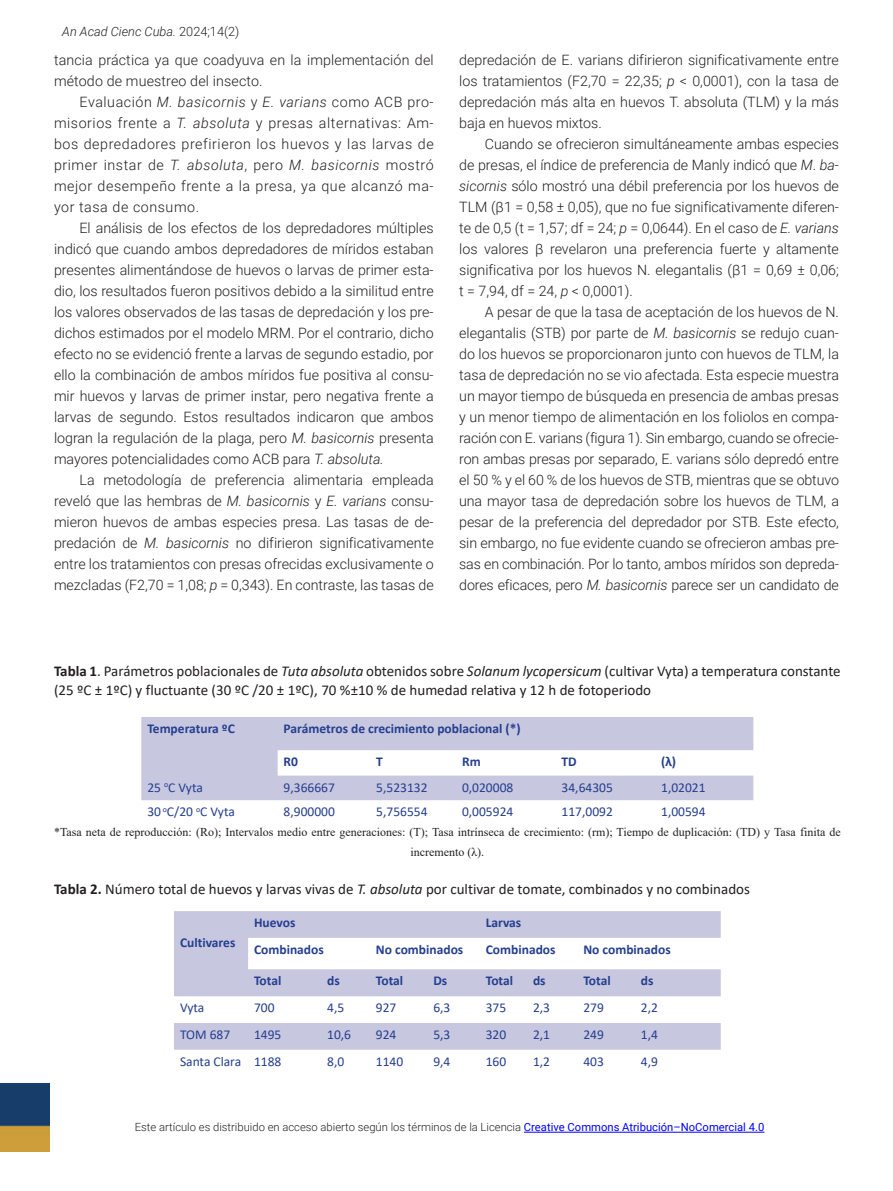
<style>
.page{position:relative;width:893px;height:1191px;background:#fff}
.page>*{position:absolute;margin:0;border:0;box-sizing:border-box;transform-origin:0 0}
.Tabla_Título{font:15px/19.5px "Calibri";color:#231f20}
.Texto_Normal{font:300 14.25px/21px "Roboto";color:#231f20;text-align:justify}
.Tabla_Cuerpo{font:13.5px "Calibri";color:#253f8e}
.Tabla_Cabezal{font:700 13.5px "Calibri";color:#253f8e}
.t1{font:italic 300 12.75px "Roboto";color:#231f20}
.Tabla_Nota{font:12px/19.5px "Times New Roman";color:#231f20;text-align:center}
.t2{font:300 11.25px "Roboto";color:#231f20}
.s1{font-style:normal}
.s2{font-style:italic}
.s3{font-weight:700}
.s4{font-weight:400;color:#00f}
</style>
<div class="page">
<img style="left:0;top:1083px;width:49px;height:68px">
<hr style="left:524px;top:1132px;width:240px;height:1px;background:#00f">
<svg style="left:141px;top:717px;width:612px;height:83px;fill:#c7c7e0"></svg>
<svg style="left:174px;top:911px;width:547px;height:138px;fill:#c7c7e0"></svg>
<p class="t1" style="left:62px;top:22px;width:179px">An Acad Cienc Cuba. <span class="s1">2024;14(2)</span></p>
<p class="Texto_Normal" style="left:54px;top:49px;width:381px">tancia práctica ya que coadyuva en la implementación del método de muestreo del insecto.</p>
<p class="Texto_Normal" style="left:54px;top:91px;width:381px;text-indent:26px">Evaluación <span class="s2">M. basicornis</span> y <span class="s2">E. varians</span> como ACB pro&shy;misorios frente a <span class="s2">T. absoluta</span> y presas alternativas: Am&shy;bos depredadores prefirieron los huevos y las larvas de primer instar de <span class="s2">T. absoluta</span>, pero <span class="s2">M. basicornis</span> mostró mejor desempeño frente a la presa, ya que alcanzó ma&shy;yor tasa de consumo.</p>
<p class="Texto_Normal" style="left:54px;top:217px;width:381px;text-indent:26px">El análisis de los efectos de los depredadores múltiples indicó que cuando ambos depredadores de míridos estaban presentes alimentándose de huevos o larvas de primer esta&shy;dio, los resultados fueron positivos debido a la similitud entre los valores observados de las tasas de depredación y los pre&shy;dichos estimados por el modelo MRM. Por el contrario, dicho efecto no se evidenció frente a larvas de segundo estadio, por ello la combinación de ambos míridos fue positiva al consu&shy;mir huevos y larvas de primer instar, pero negativa frente a larvas de segundo. Estos resultados indicaron que ambos logran la regulación de la plaga, pero <span class="s2">M. basicornis</span> presenta mayores potencialidades como ACB para <span class="s2">T. absoluta.</span></p>
<p class="Texto_Normal" style="left:54px;top:469px;width:381px;text-indent:26px">La metodología de preferencia alimentaria empleada reveló que las hembras de <span class="s2">M. basicornis</span> y <span class="s2">E. varians</span> consu&shy;mieron huevos de ambas especies presa. Las tasas de de&shy;predación de <span class="s2">M. basicornis</span> no difirieron significativamente entre los tratamientos con presas ofrecidas exclusivamente o mezcladas (F2,70 = 1,08; <span class="s2">p</span> = 0,343). En contraste, las tasas de</p>
<p class="Texto_Normal" style="left:459px;top:49px;width:381px">depredación de E. varians difirieron significativamente entre los tratamientos (F2,70 = 22,35; <span class="s2">p</span> &lt; 0,0001), con la tasa de depredación más alta en huevos T. absoluta (TLM) y la más baja en huevos mixtos.</p>
<p class="Texto_Normal" style="left:459px;top:133px;width:381px;text-indent:26px">Cuando se ofrecieron simultáneamente ambas especies de presas, el índice de preferencia de Manly indicó que <span class="s2">M</span>. <span class="s2">ba&shy;sicornis</span> sólo mostró una débil preferencia por los huevos de TLM (β1 = 0,58 ± 0,05), que no fue significativamente diferen&shy;te de 0,5 (t = 1,57; df = 24; <span class="s2">p</span> = 0,0644). En el caso de <span class="s2">E. varians </span>los valores β revelaron una preferencia fuerte y altamente significativa por los huevos N. elegantalis (β1 = 0,69 ± 0,06; t = 7,94, df = 24, <span class="s2">p</span> &lt; 0,0001).</p>
<p class="Texto_Normal" style="left:459px;top:301px;width:381px;text-indent:26px">A pesar de que la tasa de aceptación de los huevos de N. elegantalis (STB) por parte de <span class="s2">M. basicornis</span> se redujo cuan&shy;do los huevos se proporcionaron junto con huevos de TLM, la tasa de depredación no se vio afectada. Esta especie muestra un mayor tiempo de búsqueda en presencia de ambas presas y un menor tiempo de alimentación en los foliolos en compa&shy;ración con E. varians (figura 1). Sin embargo, cuando se ofrecie&shy;ron ambas presas por separado, E. varians sólo depredó entre el 50 % y el 60 % de los huevos de STB, mientras que se obtuvo una mayor tasa de depredación sobre los huevos de TLM, a pesar de la preferencia del depredador por STB. Este efecto, sin embargo, no fue evidente cuando se ofrecieron ambas pre&shy;sas en combinación. Por lo tanto, ambos míridos son depreda&shy;dores eficaces, pero <span class="s2">M. basicornis</span> parece ser un candidato de</p>
<p class="Tabla_Título" style="left:54px;top:661px;width:788px"><span class="s3">Tabla 1</span>. Parámetros poblacionales de <span class="s2">Tuta absoluta</span> obtenidos sobre <span class="s2">Solanum lycopersicum</span> (cultivar Vyta) a temperatura constante (25 ºC ± 1ºC) y fluctuante (30 ºC /20 ± 1ºC), 70 %±10 % de humedad relativa y 12 h de fotoperiodo</p>
<p class="Tabla_Cabezal" style="left:147px;top:719px;width:89px">Temperatura ºC</p>
<p class="Tabla_Cabezal" style="left:284px;top:719px;width:239px">Parámetros de crecimiento poblacional (*)</p>
<p class="Tabla_Cabezal" style="left:284px;top:752px;width:16px">R0</p>
<p class="Tabla_Cabezal" style="left:376px;top:752px;width:8px">T</p>
<p class="Tabla_Cabezal" style="left:462px;top:752px;width:20px">Rm</p>
<p class="Tabla_Cabezal" style="left:562px;top:752px;width:17px">TD</p>
<p class="Tabla_Cabezal" style="left:661px;top:752px;width:16px">(λ)</p>
<p class="Tabla_Cuerpo" style="left:147px;top:778px;width:57px">25 <sup>o</sup>C Vyta</p>
<p class="Tabla_Cuerpo" style="left:284px;top:778px;width:53px">9,366667</p>
<p class="Tabla_Cuerpo" style="left:376px;top:778px;width:53px">5,523132</p>
<p class="Tabla_Cuerpo" style="left:462px;top:778px;width:53px">0,020008</p>
<p class="Tabla_Cuerpo" style="left:562px;top:778px;width:53px">34,64305</p>
<p class="Tabla_Cuerpo" style="left:661px;top:778px;width:46px">1,02021</p>
<p class="Tabla_Cuerpo" style="left:147px;top:802px;width:89px">30 <sup>o</sup>C/20 <sup>o</sup>C Vyta</p>
<p class="Tabla_Cuerpo" style="left:284px;top:802px;width:53px">8,900000</p>
<p class="Tabla_Cuerpo" style="left:376px;top:802px;width:53px">5,756554</p>
<p class="Tabla_Cuerpo" style="left:462px;top:802px;width:53px">0,005924</p>
<p class="Tabla_Cuerpo" style="left:562px;top:802px;width:53px">117,0092</p>
<p class="Tabla_Cuerpo" style="left:661px;top:802px;width:46px">1,00594</p>
<p class="Tabla_Nota" style="left:54px;top:822px;width:788px">*Tasa neta de reproducción: (Ro); Intervalos medio entre generaciones: (T); Tasa intrínseca de crecimiento: (rm); Tiempo de duplicación: (TD) y Tasa finita de incremento (λ).</p>
<p class="Tabla_Título" style="left:54px;top:878px;width:697px"><span class="s3">Tabla 2.</span> Número total de huevos y larvas vivas de <span class="s2">T. absoluta</span> por cultivar de tomate, combinados y no combinados</p>
<p class="Tabla_Cabezal" style="left:180px;top:932px;width:57px">Cultivares</p>
<p class="Tabla_Cabezal" style="left:254px;top:913px;width:43px">Huevos</p>
<p class="Tabla_Cabezal" style="left:486px;top:913px;width:37px">Larvas</p>
<p class="Tabla_Cabezal" style="left:254px;top:940px;width:71px">Combinados</p>
<p class="Tabla_Cabezal" style="left:376px;top:940px;width:89px">No combinados</p>
<p class="Tabla_Cabezal" style="left:486px;top:940px;width:71px">Combinados</p>
<p class="Tabla_Cabezal" style="left:583px;top:940px;width:89px">No combinados</p>
<p class="Tabla_Cabezal" style="left:254px;top:971px;width:29px">Total</p>
<p class="Tabla_Cabezal" style="left:327px;top:971px;width:14px">ds</p>
<p class="Tabla_Cabezal" style="left:376px;top:971px;width:29px">Total</p>
<p class="Tabla_Cabezal" style="left:433px;top:971px;width:15px">Ds</p>
<p class="Tabla_Cabezal" style="left:486px;top:971px;width:29px">Total</p>
<p class="Tabla_Cabezal" style="left:533px;top:971px;width:14px">ds</p>
<p class="Tabla_Cabezal" style="left:583px;top:971px;width:29px">Total</p>
<p class="Tabla_Cabezal" style="left:641px;top:971px;width:14px">ds</p>
<p class="Tabla_Cuerpo" style="left:180px;top:998px;width:26px">Vyta</p>
<p class="Tabla_Cuerpo" style="left:254px;top:998px;width:22px">700</p>
<p class="Tabla_Cuerpo" style="left:327px;top:998px;width:19px">4,5</p>
<p class="Tabla_Cuerpo" style="left:376px;top:998px;width:22px">927</p>
<p class="Tabla_Cuerpo" style="left:433px;top:998px;width:19px">6,3</p>
<p class="Tabla_Cuerpo" style="left:486px;top:998px;width:22px">375</p>
<p class="Tabla_Cuerpo" style="left:533px;top:998px;width:19px">2,3</p>
<p class="Tabla_Cuerpo" style="left:583px;top:998px;width:22px">279</p>
<p class="Tabla_Cuerpo" style="left:641px;top:998px;width:19px">2,2</p>
<p class="Tabla_Cuerpo" style="left:180px;top:1025px;width:52px">TOM 687</p>
<p class="Tabla_Cuerpo" style="left:254px;top:1025px;width:29px">1495</p>
<p class="Tabla_Cuerpo" style="left:327px;top:1025px;width:25px">10,6</p>
<p class="Tabla_Cuerpo" style="left:376px;top:1025px;width:22px">924</p>
<p class="Tabla_Cuerpo" style="left:433px;top:1025px;width:19px">5,3</p>
<p class="Tabla_Cuerpo" style="left:486px;top:1025px;width:22px">320</p>
<p class="Tabla_Cuerpo" style="left:533px;top:1025px;width:19px">2,1</p>
<p class="Tabla_Cuerpo" style="left:583px;top:1025px;width:22px">249</p>
<p class="Tabla_Cuerpo" style="left:641px;top:1025px;width:19px">1,4</p>
<p class="Tabla_Cuerpo" style="left:180px;top:1052px;width:63px">Santa Clara</p>
<p class="Tabla_Cuerpo" style="left:254px;top:1052px;width:29px">1188</p>
<p class="Tabla_Cuerpo" style="left:327px;top:1052px;width:19px">8,0</p>
<p class="Tabla_Cuerpo" style="left:376px;top:1052px;width:29px">1140</p>
<p class="Tabla_Cuerpo" style="left:433px;top:1052px;width:19px">9,4</p>
<p class="Tabla_Cuerpo" style="left:486px;top:1052px;width:22px">160</p>
<p class="Tabla_Cuerpo" style="left:533px;top:1052px;width:19px">1,2</p>
<p class="Tabla_Cuerpo" style="left:583px;top:1052px;width:22px">403</p>
<p class="Tabla_Cuerpo" style="left:641px;top:1052px;width:19px">4,9</p>
<p class="t2" style="left:135px;top:1119px;width:631px">Este artículo es distribuido en acceso abierto según los términos de la Licencia <span class="s4">Creative Commons Atribución–NoComercial 4.0</span></p>
</div>
